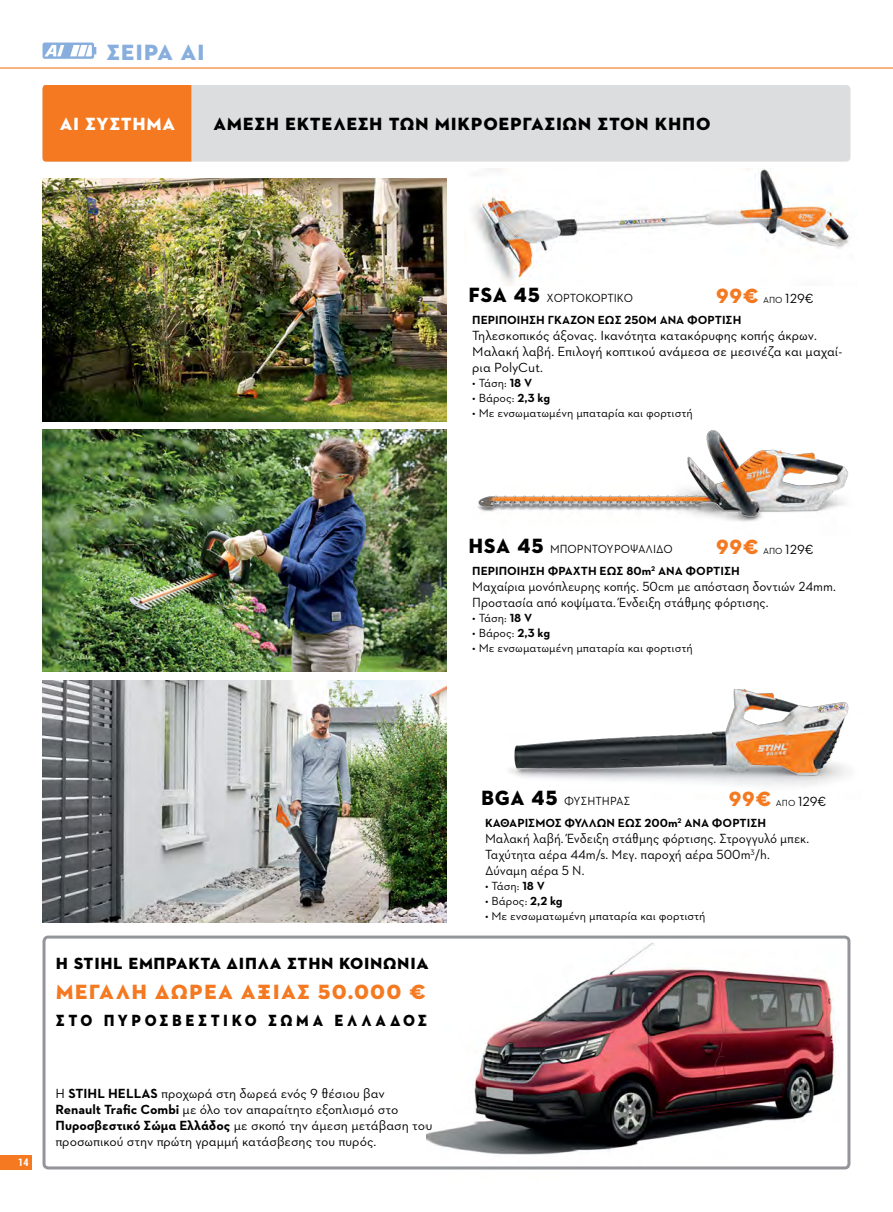
<style>
.page{position:relative;width:893px;height:1212px;background:#fff}
.page>*{position:absolute;margin:0;border:0;box-sizing:border-box;transform-origin:0 0}
.t1{font:22.5px "STIHL Contraface Display Titling";color:#87aedc}
.t2{font:21px "STIHL Contraface Display Titling";letter-spacing:.02em;color:#f47920}
.t3{font:21px "STIHL Contraface Display Titling";letter-spacing:.02em;color:#f47920;scale:.95 1}
.t4{font:18px "STIHL Contraface Display Titling";color:#000}
.t5{font:18px "STIHL Contraface Display Titling";color:#fff}
.t6{font:16.5px "STIHL Contraface Display Titling";letter-spacing:.005em;color:#000}
.t7{font:16.5px "STIHL Contraface Display Titling";letter-spacing:.2em;color:#000;scale:.91 1}
.t8{font:13.5px/16.2px "STIHL Contraface Text";color:#000}
.t9{font:13.5px/16.2px "STIHL Contraface Text";color:#000;scale:.96 1}
.t10{font:12px "STIHL Contraface Text";color:#000}
.t11{font:700 12px "STIHL Contraface Text";color:#000}
.t12{font:12px "STIHL Contraface Text";color:#000;scale:.95 1}
.t13{font:700 10.5px "Roboto Condensed";color:#fff}
.s1{font-family:"STIHL Contraface Display Titling";font-size:21px}
.s2{font-size:9px}
.s3{font-weight:700}
</style>
<div class="page">
<div style="left:0;top:1154px;width:32px;height:15px;background:#f47920"></div>
<hr style="left:0;top:67px;width:893px;height:2px;background:#f47920">
<svg style="left:43px;top:43px;width:53px;height:16px"></svg>
<div style="left:43px;top:85px;width:807px;height:77px;background:#dcddde;border-radius:4px"></div>
<div style="left:43px;top:85px;width:148px;height:77px;background:#f47920"></div>
<img style="left:509px;top:689px;width:340px;height:97px">
<img style="left:43px;top:179px;width:403px;height:242px">
<img style="left:43px;top:429px;width:403px;height:243px">
<img style="left:43px;top:680px;width:403px;height:243px">
<img style="left:472px;top:169px;width:380px;height:116px">
<img style="left:478px;top:430px;width:371px;height:92px">
<div style="left:43px;top:935px;width:807px;height:234px;border:3px solid #939598;border-radius:4px"></div>
<img style="left:426px;top:943px;width:413px;height:227px">
<h1 class="t1" style="left:106px;top:38px;width:100px">σΕΙΡΑ AI</h1>
<h3 class="t5" style="left:59px;top:113px;width:118px">AI ΣYΣTHMA</h3>
<h3 class="t4" style="left:213px;top:113px;width:499px">AMEΣΗ ΕΚΤΕΛΕΣΗ ΤΩΝ ΜΙΚΡΟΕΡΓΑΣΙΩΝ ΣΤΟΝ ΚΗΠΟ</h3>
<p class="t12" style="left:468px;top:290px;width:175px"><span class="s1">FSA 45</span> XΟΡΤΟKOPTIKΟ</p>
<h2 class="t3" style="left:716px;top:283px;width:47px">99€</h2>
<p class="t8" style="left:763px;top:290px;width:52px"><span class="s2">ΑΠΟ</span> 129€</p>
<p class="t11" style="left:472px;top:312px;width:17px">Περιποίηση</p>
<p class="t11" style="left:548px;top:312px;width:16px">Γκαζόν</p>
<p class="t11" style="left:598px;top:312px;width:9px">έως</p>
<p class="t11" style="left:625px;top:312px;width:45px">250m ανά</p>
<p class="t11" style="left:687px;top:312px;width:19px">φόρτιση</p>
<p class="t8" style="left:472px;top:327px;width:372px">Τηλεσκοπικός άξονας. Ικανότητα κατακόρυφης κοπής άκρων.<br>Mαλακή λαβή. Επιλογή κοπτικού ανάμεσα σε μεσινέζα και μαχαί&shy;ρια PolyCut.</p>
<p class="t10" style="left:472px;top:376px;width:61px">• Τάση: <span class="s3">18 V</span></p>
<p class="t10" style="left:472px;top:391px;width:79px">• Βάρος: <span class="s3">2,3 kg</span></p>
<p class="t10" style="left:472px;top:406px;width:222px">• Με ενσωματωμένη μπαταρία και φορτιστή</p>
<p class="t12" style="left:468px;top:541px;width:217px"><span class="s1">HSA 45</span> MΠΟΡΝΤΟΥΡΟΨΑΛΙΔΟ</p>
<h2 class="t3" style="left:716px;top:534px;width:47px">99€</h2>
<p class="t8" style="left:763px;top:541px;width:52px"><span class="s2">ΑΠΟ</span> 129€</p>
<p class="t11" style="left:472px;top:563px;width:17px">Περιποίηση</p>
<p class="t11" style="left:548px;top:563px;width:61px">ΦΡΑΧΤΗ έως</p>
<p class="t11" style="left:626px;top:563px;width:41px">80m<sup>2</sup> ανά</p>
<p class="t11" style="left:686px;top:563px;width:19px">φόρτιση</p>
<p class="t9" style="left:472px;top:578px;width:380px">Μαχαίρια μονόπλευρης κοπής. 50cm με απόσταση δοντιών 24mm.<br>Προστασία από κοψίματα. Ένδειξη στάθμης φόρτισης.</p>
<p class="t10" style="left:472px;top:610px;width:61px">• Τάση: <span class="s3">18 V</span></p>
<p class="t10" style="left:472px;top:625px;width:79px">• Βάρος: <span class="s3">2,3 kg</span></p>
<p class="t10" style="left:472px;top:640px;width:222px">• Με ενσωματωμένη μπαταρία και φορτιστή</p>
<p class="t13" style="left:18px;top:1154px;width:12px">14</p>
<p class="t6" style="left:56px;top:953px;width:374px">H STIHL ΕΜΠΡΑΚΤΑ ΔΙΠΛΑ ΣΤΗΝ ΚΟΙΝΩΝΙΑ</p>
<h2 class="t2" style="left:56px;top:978px;width:372px">ΜΕΓΑΛΗ ΔΩΡΕΑ ΑΞΙΑΣ 50.000 €</h2>
<p class="t7" style="left:56px;top:1010px;width:410px">ΣΤΟ ΠΥΡΟΣΒΕΣΤΙΚΟ ΣΩΜΑ ΕΛΛΑΔΟΣ</p>
<p class="t8" style="left:56px;top:1085px;width:378px">Η <span class="s3">STIHL HELLAS</span> προχωρά στη δωρεά ενός 9 θέσιου βαν <span class="s3">Renault Trafic Combi</span> με όλο τον απαραίτητο εξοπλισμό στο <span class="s3">Πυροσβεστικό Σώμα Ελλάδος</span> με σκοπό την άμεση μετάβαση του προσωπικού στην πρώτη γραμμή κατάσβεσης του πυρός.</p>
<p class="t12" style="left:481px;top:793px;width:159px"><span class="s1">BGA 45</span> ΦΥΣΗΤΗΡΑΣ</p>
<h2 class="t3" style="left:728px;top:786px;width:47px">99€</h2>
<p class="t8" style="left:776px;top:793px;width:52px"><span class="s2">ΑΠΟ</span> 129€</p>
<p class="t11" style="left:485px;top:815px;width:142px">ΚΑΘΑΡΙΣΜΟΣ ΦΥΛΛΩΝ έως</p>
<p class="t11" style="left:645px;top:815px;width:49px">200m<sup>2</sup> ανά</p>
<p class="t11" style="left:712px;top:815px;width:19px">φόρτιση</p>
<p class="t9" style="left:485px;top:830px;width:339px">Μαλακή λαβή. Ένδειξη στάθμης φόρτισης. Στρογγυλό μπεκ.<br>Ταχύτητα αέρα 44m/s. Μεγ. παροχή αέρα 500m<sup>3</sup>/h.<br>Δύναμη αέρα 5 N.</p>
<p class="t10" style="left:485px;top:879px;width:61px">• Τάση: <span class="s3">18 V</span></p>
<p class="t10" style="left:485px;top:894px;width:79px">• Βάρος: <span class="s3">2,2 kg</span></p>
<p class="t10" style="left:485px;top:909px;width:222px">• Με ενσωματωμένη μπαταρία και φορτιστή</p>
</div>
